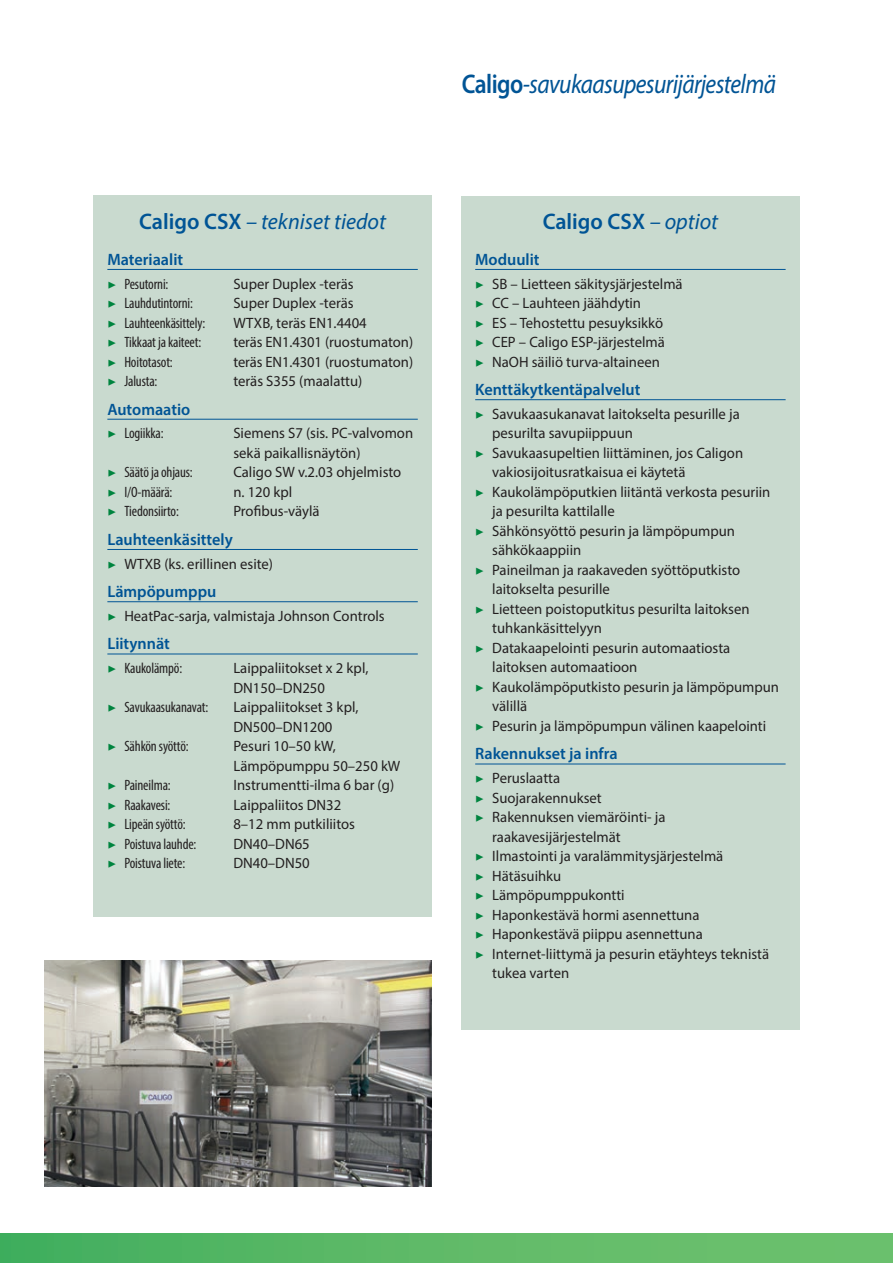
<style>
.page{position:relative;width:893px;height:1263px;background:#fff}
.page>*{position:absolute;margin:0;border:0;box-sizing:border-box;transform-origin:0 0}
.t1{font:italic 27px "Myriad Pro";letter-spacing:-.025em;color:#005495;scale:.87 1}
.t2{font:italic 22.5px "Myriad Pro";color:#005495}
.t3{font:600 22.5px "Myriad Pro";color:#005495}
.t4{font:600 16.5px "Myriad Pro";color:#005495}
.t5{font:15px/19.5px "Myriad Pro";color:#231f20}
.t6{font:condensed 15px "Myriad Pro";letter-spacing:-.01em;color:#231f20}
.s1{font-weight:600;font-style:normal}
.s2{font-family:"Minion Pro";font-stretch:normal;color:#00843f}
.s3{font-family:"Minion Pro";color:#00843f}
.s4{font-weight:400;font-style:italic}
</style>
<div class="page">
<div style="left:0;top:1233px;width:893px;height:30px;background:linear-gradient(to right,#45b05f,#72c36f)"></div>
<div style="left:94px;top:196px;width:338px;height:721px;background:#c9dacf"></div>
<div style="left:461px;top:196px;width:338px;height:833px;background:#c9dacf"></div>
<hr style="left:107px;top:269px;width:311px;height:1px;background:#005495">
<hr style="left:107px;top:419px;width:311px;height:1px;background:#005495">
<hr style="left:107px;top:549px;width:311px;height:1px;background:#005495">
<hr style="left:107px;top:601px;width:311px;height:1px;background:#005495">
<hr style="left:107px;top:654px;width:311px;height:1px;background:#005495">
<hr style="left:475px;top:269px;width:311px;height:1px;background:#005495">
<hr style="left:475px;top:399px;width:311px;height:1px;background:#005495">
<hr style="left:475px;top:764px;width:311px;height:1px;background:#005495">
<img style="left:44px;top:960px;width:388px;height:226px">
<h2 class="t2" style="left:139px;top:208px;width:248px"><span class="s1">Caligo CSX</span> – tekniset tiedot</h2>
<p class="t4" style="left:107px;top:249px;width:77px">Materiaalit</p>
<p class="t6" style="left:107px;top:275px;width:63px"><span class="s2">▶</span> Pesutorni:</p>
<p class="t5" style="left:233px;top:274px;width:122px">Super Duplex -teräs</p>
<p class="t6" style="left:107px;top:294px;width:87px"><span class="s2">▶</span> Lauhdutintorni:</p>
<p class="t5" style="left:233px;top:293px;width:122px">Super Duplex -teräs</p>
<p class="t6" style="left:107px;top:314px;width:99px"><span class="s2">▶</span> Lauhteenkäsittely:</p>
<p class="t5" style="left:233px;top:313px;width:135px">WTXB, teräs EN1.4404</p>
<p class="t6" style="left:107px;top:333px;width:95px"><span class="s2">▶</span> Tikkaat ja kaiteet:</p>
<p class="t5" style="left:233px;top:332px;width:181px">teräs EN1.4301 (ruostumaton)</p>
<p class="t6" style="left:107px;top:353px;width:67px"><span class="s2">▶</span> Hoitotasot:</p>
<p class="t5" style="left:233px;top:352px;width:181px">teräs EN1.4301 (ruostumaton)</p>
<p class="t6" style="left:107px;top:372px;width:52px"><span class="s2">▶</span> Jalusta:</p>
<p class="t5" style="left:233px;top:371px;width:130px">teräs S355 (maalattu)</p>
<p class="t4" style="left:107px;top:398px;width:84px">Automaatio</p>
<p class="t6" style="left:107px;top:424px;width:58px"><span class="s2">▶</span> Logiikka:</p>
<p class="t5" style="left:233px;top:423px;width:181px">Siemens S7 (sis. PC-valvomon sekä paikallisnäytön)</p>
<p class="t6" style="left:107px;top:463px;width:87px"><span class="s2">▶</span> Säätö ja ohjaus:</p>
<p class="t5" style="left:233px;top:462px;width:169px">Caligo SW v.2.03 ohjelmisto</p>
<p class="t6" style="left:107px;top:483px;width:67px"><span class="s2">▶</span> I/O-määrä:</p>
<p class="t5" style="left:233px;top:482px;width:61px">n. 120 kpl</p>
<p class="t6" style="left:107px;top:502px;width:73px"><span class="s2">▶</span> Tiedonsiirto:</p>
<p class="t5" style="left:233px;top:501px;width:88px">Profibus-väylä</p>
<p class="t4" style="left:107px;top:529px;width:127px">Lauhteenkäsittely</p>
<p class="t5" style="left:107px;top:554px;width:167px"><span class="s3">▶</span> WTXB (ks. erillinen esite)</p>
<p class="t4" style="left:107px;top:581px;width:110px">Lämpöpumppu</p>
<p class="t5" style="left:107px;top:606px;width:279px"><span class="s3">▶</span> HeatPac-sarja, valmistaja Johnson Controls</p>
<p class="t4" style="left:107px;top:633px;width:64px">Liitynnät</p>
<p class="t6" style="left:107px;top:659px;width:76px"><span class="s2">▶</span> Kaukolämpö:</p>
<p class="t5" style="left:233px;top:658px;width:136px">Laippaliitokset x 2 kpl,<br>DN150–DN250</p>
<p class="t6" style="left:107px;top:698px;width:102px"><span class="s2">▶</span> Savukaasukanavat:</p>
<p class="t5" style="left:233px;top:697px;width:127px">Laippaliitokset 3 kpl,<br>DN500–DN1200</p>
<p class="t6" style="left:107px;top:737px;width:83px"><span class="s2">▶</span> Sähkön syöttö:</p>
<p class="t5" style="left:233px;top:736px;width:168px">Pesuri 10–50 kW,<br>Lämpöpumppu 50–250 kW</p>
<p class="t6" style="left:107px;top:776px;width:65px"><span class="s2">▶</span> Paineilma:</p>
<p class="t5" style="left:233px;top:775px;width:162px">Instrumentti-ilma 6 bar (g)</p>
<p class="t6" style="left:107px;top:796px;width:65px"><span class="s2">▶</span> Raakavesi:</p>
<p class="t5" style="left:233px;top:795px;width:109px">Laippaliitos DN32</p>
<p class="t6" style="left:107px;top:815px;width:80px"><span class="s2">▶</span> Lipeän syöttö:</p>
<p class="t5" style="left:233px;top:814px;width:123px">8–12 mm putkiliitos</p>
<p class="t6" style="left:107px;top:835px;width:91px"><span class="s2">▶</span> Poistuva lauhde:</p>
<p class="t5" style="left:233px;top:834px;width:78px">DN40–DN65</p>
<p class="t6" style="left:107px;top:854px;width:79px"><span class="s2">▶</span> Poistuva liete:</p>
<p class="t5" style="left:233px;top:853px;width:78px">DN40–DN50</p>
<h1 class="t1" style="left:462px;top:67px;width:363px"><span class="s1">Caligo</span>-savukaasupesurijärjestelmä</h1>
<h2 class="t3" style="left:543px;top:207px;width:177px">Caligo CSX <span class="s4">– optiot</span></h2>
<p class="t4" style="left:475px;top:249px;width:66px">Moduulit</p>
<p class="t5" style="left:475px;top:274px;width:209px"><span class="s3">▶</span> SB – Lietteen säkitysjärjestelmä <span class="s3">▶</span> CC – Lauhteen jäähdytin<br><span class="s3">▶</span> ES – Tehostettu pesuyksikkö<br><span class="s3">▶</span> CEP – Caligo ESP-järjestelmä<br><span class="s3">▶</span> NaOH säiliö turva-altaineen</p>
<p class="t4" style="left:475px;top:379px;width:167px">Kenttäkytkentäpalvelut</p>
<p class="t5" style="left:475px;top:404px;width:266px"><span class="s3">▶</span> Savukaasukanavat laitokselta pesurille ja</p>
<p class="t5" style="left:492px;top:423px;width:142px">pesurilta savupiippuun</p>
<p class="t5" style="left:475px;top:443px;width:269px"><span class="s3">▶</span> Savukaasupeltien liittäminen, jos Caligon</p>
<p class="t5" style="left:492px;top:462px;width:195px">vakiosijoitusratkaisua ei käytetä</p>
<p class="t5" style="left:475px;top:482px;width:297px"><span class="s3">▶</span> Kaukolämpöputkien liitäntä verkosta pesuriin</p>
<p class="t5" style="left:492px;top:501px;width:124px">ja pesurilta kattilalle</p>
<p class="t5" style="left:475px;top:521px;width:261px"><span class="s3">▶</span> Sähkönsyöttö pesurin ja lämpöpumpun</p>
<p class="t5" style="left:492px;top:540px;width:91px">sähkökaappiin</p>
<p class="t5" style="left:475px;top:560px;width:267px"><span class="s3">▶</span> Paineilman ja raakaveden syöttöputkisto</p>
<p class="t5" style="left:492px;top:579px;width:119px">laitokselta pesurille</p>
<p class="t5" style="left:475px;top:599px;width:276px"><span class="s3">▶</span> Lietteen poistoputkitus pesurilta laitoksen</p>
<p class="t5" style="left:492px;top:618px;width:111px">tuhkankäsittelyyn</p>
<p class="t5" style="left:475px;top:638px;width:257px"><span class="s3">▶</span> Datakaapelointi pesurin automaatiosta</p>
<p class="t5" style="left:492px;top:657px;width:147px">laitoksen automaatioon</p>
<p class="t5" style="left:475px;top:677px;width:305px"><span class="s3">▶</span> Kaukolämpöputkisto pesurin ja lämpöpumpun</p>
<p class="t5" style="left:492px;top:696px;width:37px">välillä</p>
<p class="t5" style="left:475px;top:716px;width:293px"><span class="s3">▶</span> Pesurin ja lämpöpumpun välinen kaapelointi</p>
<p class="t4" style="left:475px;top:743px;width:144px">Rakennukset ja infra</p>
<p class="t5" style="left:475px;top:768px;width:86px"><span class="s3">▶</span> Peruslaatta</p>
<p class="t5" style="left:475px;top:788px;width:128px"><span class="s3">▶</span> Suojarakennukset</p>
<p class="t5" style="left:475px;top:807px;width:192px"><span class="s3">▶</span> Rakennuksen viemäröinti- ja</p>
<p class="t5" style="left:492px;top:827px;width:130px">raakavesijärjestelmät</p>
<p class="t5" style="left:475px;top:846px;width:250px"><span class="s3">▶</span> Ilmastointi ja varalämmitysjärjestelmä</p>
<p class="t5" style="left:475px;top:866px;width:88px"><span class="s3">▶</span> Hätäsuihku</p>
<p class="t5" style="left:475px;top:885px;width:151px"><span class="s3">▶</span> Lämpöpumppukontti</p>
<p class="t5" style="left:475px;top:905px;width:226px"><span class="s3">▶</span> Haponkestävä hormi asennettuna</p>
<p class="t5" style="left:475px;top:924px;width:229px"><span class="s3">▶</span> Haponkestävä piippu asennettuna</p>
<p class="t5" style="left:475px;top:944px;width:295px"><span class="s3">▶</span> Internet-liittymä ja pesurin etäyhteys teknistä</p>
<p class="t5" style="left:492px;top:963px;width:78px">tukea varten</p>
</div>
